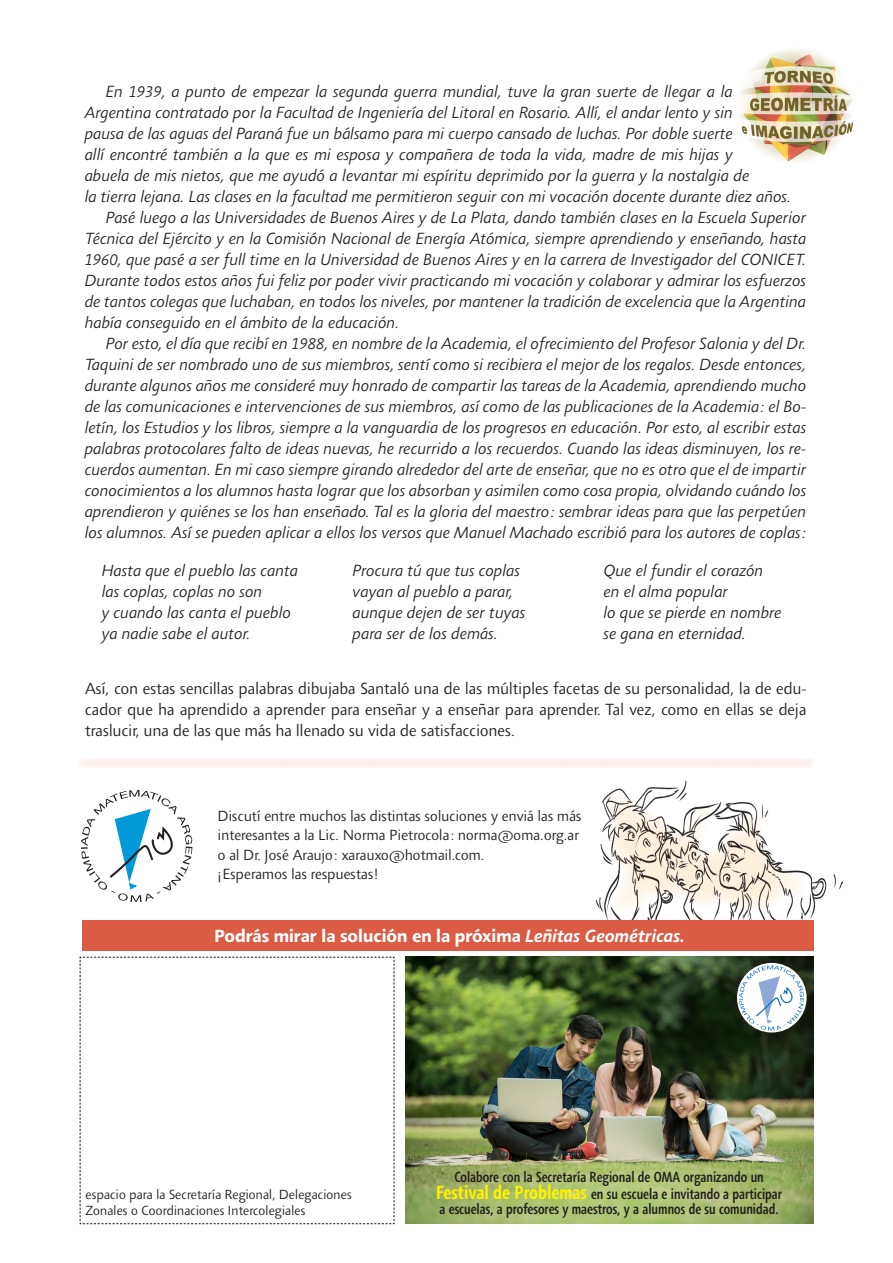
<style>
.page{position:relative;width:893px;height:1263px;background:#fff}
.page>*{position:absolute;margin:0;border:0;box-sizing:border-box;transform-origin:0 0}
.t1{font:700 18px "Agilita LT Pro";color:#fff}
.Cita{font:italic 300 16.5px/21px "Agilita LT Pro";color:#231f20;text-align:justify}
.t2{font:300 16.5px/21px "Agilita LT Pro";color:#231f20;text-align:justify}
.t3{font:300 15px/19.5px "Agilita LT Pro";color:#231f20}
.t4{font:500 condensed 15px/15px "Agilita LT Pro";color:#231f20}
.t5{font:300 13.5px/16.2px "Agilita LT Pro";color:#231f20}
.s1{font-style:italic}
.s2{font-weight:700;font-size:19.5px;color:#fff101}
</style>
<div class="page">
<img style="left:739px;top:49px;width:115px;height:113px">
<svg style="left:81px;top:790px;width:111px;height:112px"></svg>
<svg style="left:79px;top:956px;width:316px;height:268px"></svg>
<img style="left:406px;top:957px;width:407px;height:266px">
<div style="left:729px;top:955px;width:85px;height:85px;background:#231f20;opacity:.75"></div>
<svg style="left:737px;top:963px;width:70px;height:69px"></svg>
<svg style="left:739px;top:965px;width:65px;height:66px"></svg>
<img style="left:606px;top:780px;width:237px;height:139px">
<svg style="left:596px;top:784px;width:219px;height:133px"></svg>
<div style="left:79px;top:758px;width:735px;height:10px;background:#fbf0ec"></div>
<div style="left:82px;top:920px;width:731px;height:31px;background:#d95c43"></div>
<p class="Cita" style="left:85px;top:81px;width:708px;text-align:left;text-indent:21px">En 1939, a punto de empezar la segunda guerra mundial, tuve la gran suerte de llegar a la Argentina contratado por la Facultad de Ingeniería del Litoral en Rosario. Allí, el andar lento y sin<br>pausa de las aguas del Paraná fue un bálsamo para mi cuerpo cansado de luchas. Por doble suerte<br>allí encontré también a la que es mi esposa y compañera de toda la vida, madre de mis hijas y<br>abuela de mis nietos, que me ayudó a levantar mi espíritu deprimido por la guerra y la nostalgia de<br>la tierra lejana. Las clases en la facultad me permitieron seguir con mi vocación docente durante diez años.</p>
<p class="Cita" style="left:85px;top:207px;width:723px;text-indent:21px">Pasé luego a las Universidades de Buenos Aires y de La Plata, dando también clases en la Escuela Superior Técnica del Ejército y en la Comisión Nacional de Energía Atómica, siempre aprendiendo y enseñando, hasta 1960, que pasé a ser full time en la Universidad de Buenos Aires y en la carrera de Investigador del CONICET.<br>Durante todos estos años fui feliz por poder vivir practicando mi vocación y colaborar y admirar los esfuerzos de tantos colegas que luchaban, en todos los niveles, por mantener la tradición de excelencia que la Argentina había conseguido en el ámbito de la educación.</p>
<p class="Cita" style="left:85px;top:333px;width:723px;text-indent:21px">Por esto, el día que recibí en 1988, en nombre de la Academia, el ofrecimiento del Profesor Salonia y del Dr.<br>Taquini de ser nombrado uno de sus miembros, sentí como si recibiera el mejor de los regalos. Desde entonces, durante algunos años me consideré muy honrado de compartir las tareas de la Academia, aprendiendo mucho de las comunicaciones e intervenciones de sus miembros, así como de las publicaciones de la Academia: el Bo&shy;letín, los Estudios y los libros, siempre a la vanguardia de los progresos en educación. Por esto, al escribir estas palabras protocolares falto de ideas nuevas, he recurrido a los recuerdos. Cuando las ideas disminuyen, los re&shy;cuerdos aumentan. En mi caso siempre girando alrededor del arte de enseñar, que no es otro que el de impartir conocimientos a los alumnos hasta lograr que los absorban y asimilen como cosa propia, olvidando cuándo los aprendieron y quiénes se los han enseñado. Tal es la gloria del maestro: sembrar ideas para que las perpetúen los alumnos. Así se pueden aplicar a ellos los versos que Manuel Machado escribió para los autores de coplas:</p>
<p class="Cita" style="left:102px;top:560px;width:198px">Hasta que el pueblo las canta</p>
<p class="Cita" style="left:102px;top:581px;width:162px">las coplas, coplas no son</p>
<p class="Cita" style="left:102px;top:602px;width:191px">y cuando las canta el pueblo</p>
<p class="Cita" style="left:102px;top:623px;width:150px">ya nadie sabe el autor.</p>
<p class="Cita" style="left:604px;top:560px;width:161px">Que el fundir el corazón</p>
<p class="Cita" style="left:604px;top:581px;width:126px">en el alma popular</p>
<p class="Cita" style="left:604px;top:602px;width:179px">lo que se pierde en nombre</p>
<p class="Cita" style="left:604px;top:623px;width:144px">se gana en eternidad.</p>
<p class="t2" style="left:85px;top:678px;width:723px">Así, con estas sencillas palabras dibujaba Santaló una de las múltiples facetas de su personalidad, la de edu&shy;cador que ha aprendido a aprender para enseñar y a enseñar para aprender. Tal vez, como en ellas se deja traslucir, una de las que más ha llenado su vida de satisfacciones.</p>
<p class="Cita" style="left:353px;top:560px;width:169px">Procura tú que tus coplas</p>
<p class="Cita" style="left:353px;top:581px;width:162px">vayan al pueblo a parar,</p>
<p class="Cita" style="left:353px;top:602px;width:174px">aunque dejen de ser tuyas</p>
<p class="Cita" style="left:353px;top:623px;width:147px">para ser de los demás.</p>
<p class="t3" style="left:218px;top:806px;width:365px">Discutí entre muchos las distintas soluciones y enviá las más interesantes a la Lic. Norma Pietrocola: norma@oma.org.ar o al Dr. José Araujo: xarauxo@hotmail.com.<br>¡Esperamos las respuestas!</p>
<p class="t1" style="left:214px;top:922px;width:472px">Podrás mirar la solución en la próxima <span class="s1">Leñitas Geométricas.</span></p>
<p class="t5" style="left:86px;top:1186px;width:268px">espacio para la Secretaría Regional, Delegaciones<br>Zonales o Coordinaciones Intercolegiales</p>
<p class="t4" style="left:454px;top:1170px;width:311px">Colabore con la Secretaría Regional de OMA organizando un</p>
<p class="t4" style="left:436px;top:1186px;width:348px"><span class="s2">Festival de Problemas</span> en su escuela e invitando a participar a escuelas, a profesores y maestros, y a alumnos de su comunidad.</p>
</div>
